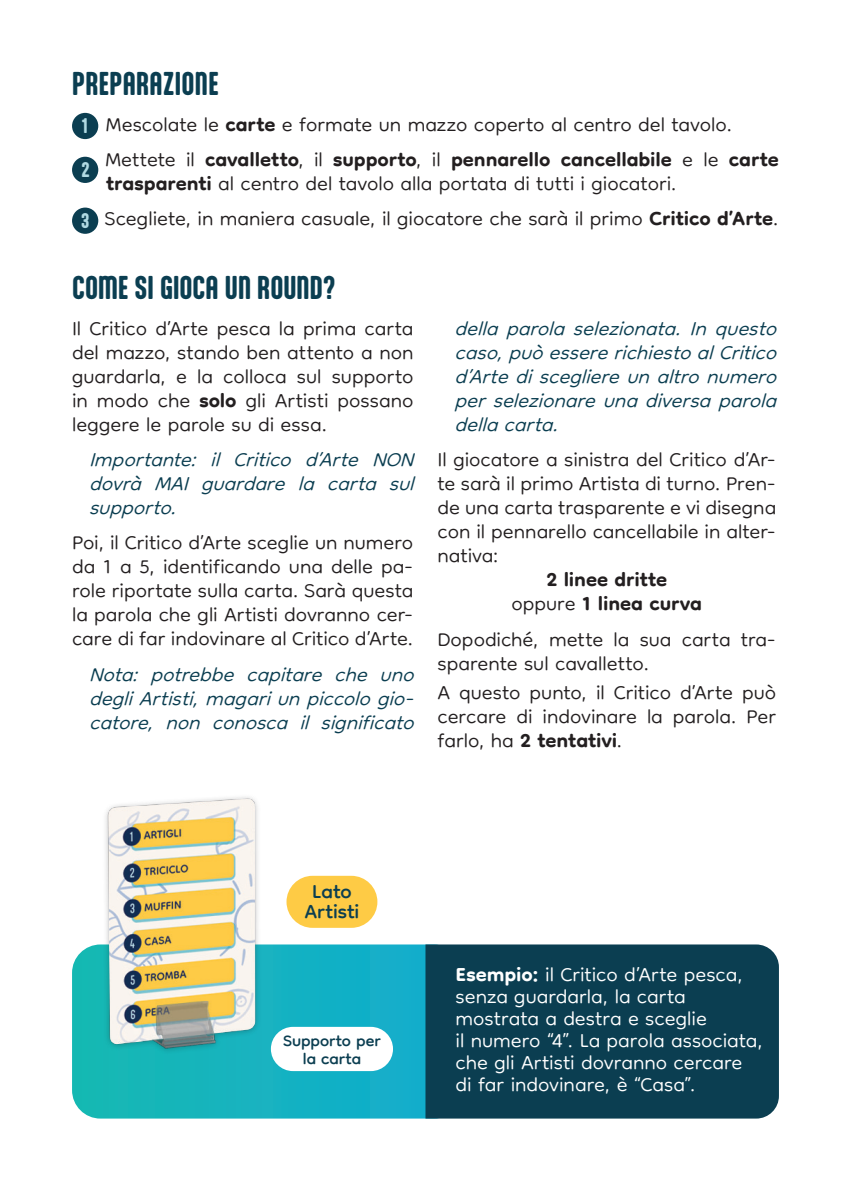
<style>
.page{position:relative;width:851px;height:1191px;background:#fff}
.page>*{position:absolute;margin:0;border:0;box-sizing:border-box;transform-origin:0 0}
.t1{font:300 32px/24px "Dongle";color:#231f20;text-align:justify}
.t2{font:italic 300 32px/24px "Dongle";color:#0b3e51;text-align:justify}
.t3{font:300 32px "Dongle";color:#fff}
.t4{font:700 32px "Dongle";letter-spacing:-.005em;color:#231f20}
.t5{font:32px "Dongle";letter-spacing:-.005em;color:#0b3e51}
.t6{font:700 28px "Aptly";color:#0b3e51}
.t7{font:26px "Dongle";color:#0b3e51}
.s1{font-weight:700}
.s2{font-family:"Aptly";font-weight:700;font-size:18px;color:#b0dae3}
.s3{font-style:italic;color:#0b3e51}
.s4{font-weight:300}
</style>
<div class="page">
<svg style="left:72px;top:944px;width:353px;height:174px"></svg>
<img style="left:72px;top:797px;width:231px;height:283px">
<div style="left:425px;top:944px;width:353px;height:174px;background:#0b3e51"></div>
<div style="left:271px;top:1026px;width:122px;height:45px;background:#fff;border-radius:22px"></div>
<div style="left:286px;top:875px;width:91px;height:52px;background:#fecb45;border-radius:26px"></div>
<div style="left:72px;top:113px;width:26px;height:26px;background:#0b3e51;border-radius:50%"></div>
<div style="left:72px;top:157px;width:26px;height:26px;background:#0b3e51;border-radius:50%"></div>
<div style="left:72px;top:208px;width:26px;height:26px;background:#0b3e51;border-radius:50%"></div>
<p class="t6" style="left:72px;top:66px;width:148px">PREPARAZIONE</p>
<p class="t1" style="left:81px;top:109px;width:698px;line-height:35.4px"><sub>1</sub> Mescolate le <span class="s1">carte</span> e formate un mazzo coperto al centro del tavolo.<br><sub>2</sub> Mettete il <span class="s1">cavalletto</span>, il <span class="s1">supporto</span>, il <span class="s1">pennarello cancellabile</span> e le <span class="s1">carte</span></p>
<p class="t1" style="left:81px;top:168px;width:699px;line-height:35.4px;text-indent:25px"><span class="s1">trasparenti</span> al centro del tavolo alla portata di tutti i giocatori.<br><span class="s2">3</span> Scegliete, in maniera casuale, il giocatore che sarà il primo <span class="s1">Critico d’Arte</span>.</p>
<p class="t6" style="left:72px;top:270px;width:265px">COME SI GIOCA UN ROUND?</p>
<p class="t1" style="left:72px;top:318px;width:343px">Il Critico d’Arte pesca la prima carta del mazzo, stando ben attento a non guardarla, e la colloca sul supporto in modo che <span class="s1">solo</span> gli Artisti possano leggere le parole su di essa.</p>
<p class="t1" style="left:89px;top:450px;width:688px"><span class="s3">Importante: il Critico d’Arte NON</span> Il giocatore a sinistra del Critico d’Ar&shy;<span class="s3">dovrà MAI guardare la carta sul</span> te sarà il primo Artista di turno. Pren&shy;<span class="s3">supporto.</span></p>
<p class="t1" style="left:72px;top:533px;width:343px">Poi, il Critico d’Arte sceglie un numero da 1 a 5, identificando una delle pa&shy;role riportate sulla carta. Sarà questa la parola che gli Artisti dovranno cer&shy;care di far indovinare al Critico d’Arte.</p>
<p class="t2" style="left:89px;top:664px;width:336px">Nota: potrebbe capitare che uno degliArtisti,magariunpiccologio&shy;catore, non conosca il significato</p>
<p class="t2" style="left:454px;top:319px;width:333px">dellaparolaselezionata.Inquesto caso,puòessererichiestoalCritico d’Artediscegliereunaltronumero perselezionareunadiversaparola dellacarta.</p>
<p class="t1" style="left:437px;top:498px;width:340px">de una carta trasparente e vi disegna</p>
<p class="t1" style="left:437px;top:522px;width:340px">con il pennarello cancellabile in alter-</p>
<p class="t1" style="left:437px;top:546px;width:63px">nativa:</p>
<p class="t4" style="left:546px;top:562px;width:122px">2 linee dritte</p>
<p class="t4" style="left:511px;top:586px;width:192px"><span class="s4">oppure</span> 1 linea curva</p>
<p class="t1" style="left:437px;top:629px;width:340px">Dopodiché, mette la sua carta tra&shy;sparente sul cavalletto.</p>
<p class="t1" style="left:437px;top:683px;width:340px">A questo punto, il Critico d’Arte può cercare di indovinare la parola. Per farlo, ha <span class="s1">2 tentativi</span>.</p>
<p class="t5" style="left:312px;top:874px;width:41px">Lato</p>
<p class="t5" style="left:304px;top:894px;width:56px">Artisti</p>
<p class="t7" style="left:283px;top:1027px;width:99px">Supporto per</p>
<p class="t7" style="left:303px;top:1045px;width:60px">la carta</p>
<p class="t3" style="left:455px;top:958px;width:288px"><span class="s1">Esempio:</span> il Critico d’Arte pesca,</p>
<p class="t3" style="left:455px;top:980px;width:231px">senza guardarla, la carta</p>
<p class="t3" style="left:455px;top:1002px;width:253px">mostrata a destra e sceglie</p>
<p class="t3" style="left:455px;top:1024px;width:309px">il numero “4”. La parola associata,</p>
<p class="t3" style="left:455px;top:1046px;width:288px">che gli Artisti dovranno cercare</p>
<p class="t3" style="left:455px;top:1068px;width:241px">di far indovinare, è “Casa”.</p>
</div>
